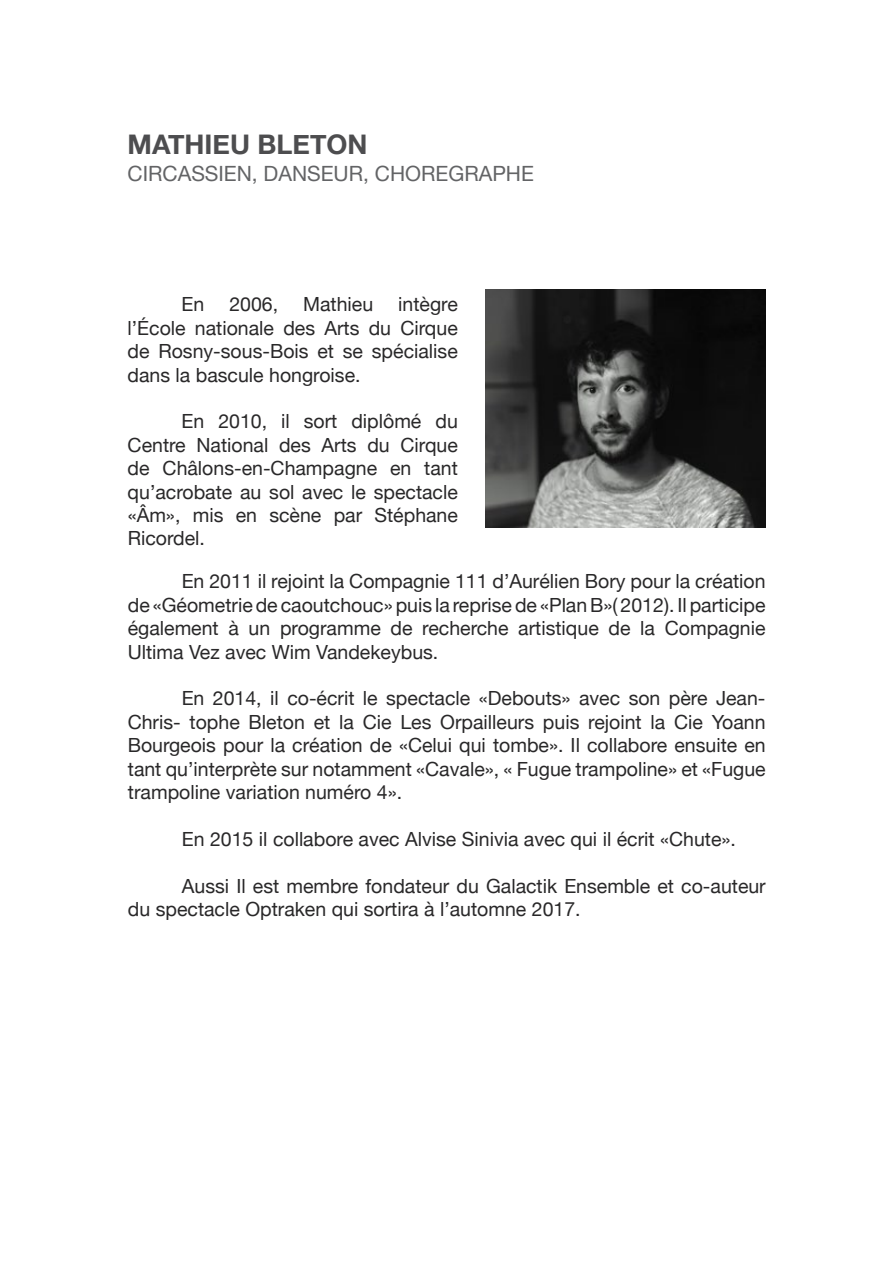
<style>
.page{position:relative;width:893px;height:1263px;background:#fff}
.page>*{position:absolute;margin:0;border:0;box-sizing:border-box;transform-origin:0 0}
.t1{font:700 27px "Helvetica Neue";color:#4d4d4f}
.t2{font:21px "Helvetica Neue";color:#636466}
.t3{font:19.5px/23.4px "Helvetica Neue";color:#292829;text-align:justify}
</style>
<div class="page">
<img style="left:486px;top:290px;width:279px;height:237px">
<h1 class="t1" style="left:128px;top:128px;width:242px">MATHIEU BLETON</h1>
<p class="t2" style="left:128px;top:161px;width:408px">CIRCASSIEN, DANSEUR, CHOREGRAPHE</p>
<p class="t3" style="left:128px;top:292px;width:332px;text-indent:271px">intègre l’École nationale des Arts du Cirque de Rosny-sous-Bois et se spécialise dans la bascule hongroise.</p>
<p class="t3" style="left:128px;top:409px;width:332px;text-indent:54px">En 2010, il sort diplômé du Centre National des Arts du Cirque de Châlons-en-Champagne en tant qu’acrobate au sol avec le spectacle «Âm», mis en scène par Stéphane Ricordel.</p>
<p class="t3" style="left:128px;top:569px;width:639px;text-indent:54px">En 2011 il rejoint la Compagnie 111 d’Aurélien Bory pour la création de «Géometrie de caoutchouc» puis la reprise de «PlanB»( 2012). Il participe également à un programme de recherche artistique de la Compagnie Ultima Vez avec Wim Vandekeybus.</p>
<p class="t3" style="left:128px;top:686px;width:640px;text-indent:54px">En 2014, il co-écrit le spectacle «Debouts» avec son père Jean-Chris- tophe Bleton et la Cie Les Orpailleurs puis rejoint la Cie Yoann Bourgeois pour la création de «Celui qui tombe». Il collabore ensuite en tant qu’interprète sur notamment «Cavale», « Fugue trampoline» et «Fugue trampoline variation numéro 4».</p>
<p class="t3" style="left:182px;top:827px;width:556px">En 2015 il collabore avec Alvise Sinivia avec qui il écrit «Chute».</p>
<p class="t3" style="left:128px;top:874px;width:639px;text-indent:54px">Aussi Il est membre fondateur du Galactik Ensemble et co-auteur du spectacle Optraken qui sortira à l’automne 2017.</p>
<p class="t3" style="left:182px;top:292px;width:24px">En</p>
<p class="t3" style="left:229px;top:292px;width:50px">2006,</p>
<p class="t3" style="left:303px;top:292px;width:72px">Mathieu</p>
</div>
